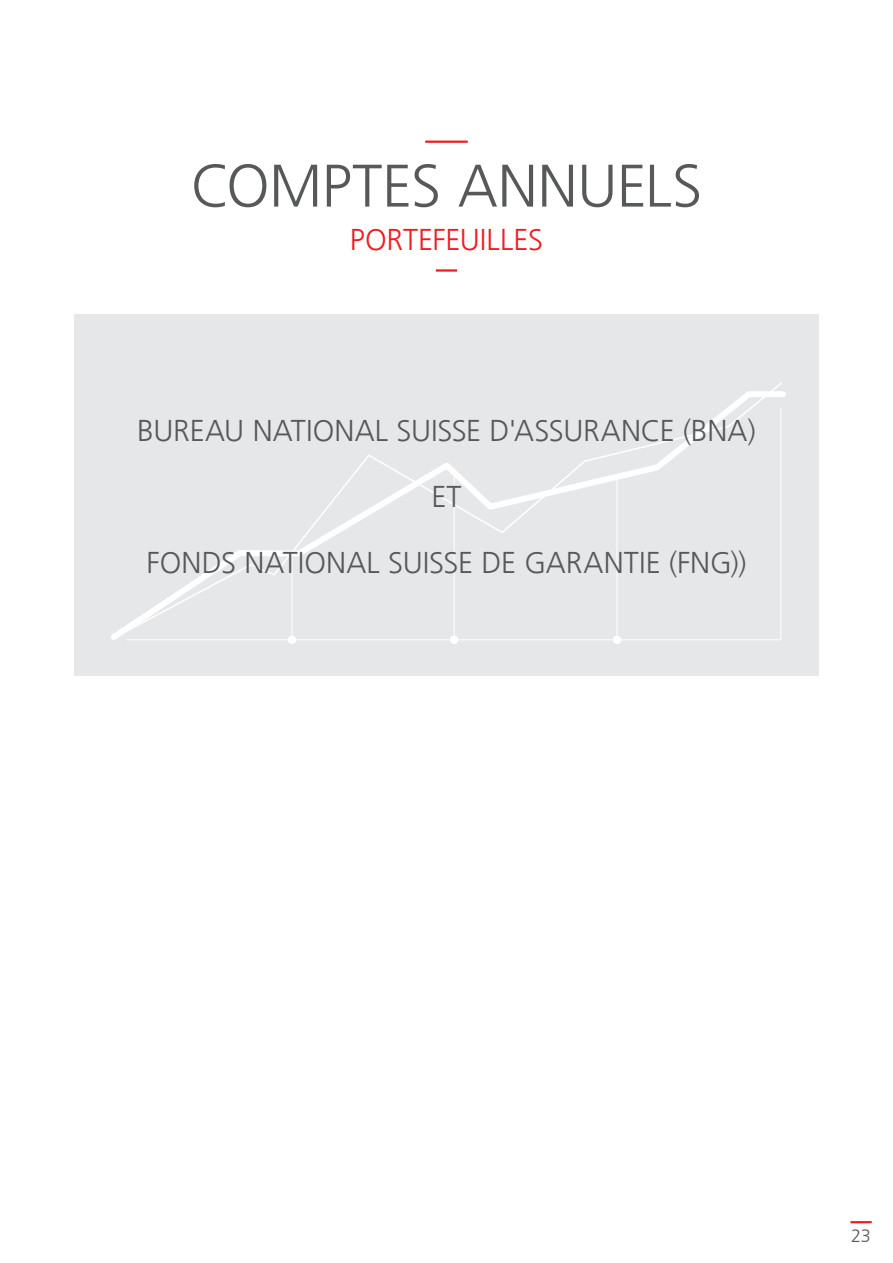
<style>
.page{position:relative;width:893px;height:1263px;background:#fff}
.page>*{position:absolute;margin:0;border:0;box-sizing:border-box;transform-origin:0 0}
.t1{font:300 60px "Frutiger";letter-spacing:-.01em;color:#57585a}
.t2{font:300 30px "Frutiger";color:#57585a}
.t3{font:300 30px "Frutiger";letter-spacing:-.005em;color:#ee1d23}
.t4{font:300 18px "Frutiger";color:#57585a}
</style>
<div class="page">
<hr style="left:850px;top:1221px;width:22px;height:2px;background:#ee1d23">
<hr style="left:425px;top:141px;width:43px;height:2px;background:#ee1d23">
<hr style="left:436px;top:269px;width:21px;height:3px;background:#ee1d23">
<div style="left:74px;top:315px;width:745px;height:361px;background:#e6e7e9"></div>
<div style="left:288px;top:635px;width:8px;height:9px;background:#fff;border-radius:50%"></div>
<div style="left:450px;top:635px;width:8px;height:9px;background:#fff;border-radius:50%"></div>
<div style="left:613px;top:635px;width:8px;height:9px;background:#fff;border-radius:50%"></div>
<svg style="left:111px;top:382px;width:673px;height:258px"></svg>
<hr style="left:292px;top:554px;width:1px;height:86px;background:#fff">
<hr style="left:454px;top:474px;width:1px;height:166px;background:#fff">
<hr style="left:617px;top:477px;width:1px;height:163px;background:#fff">
<h1 class="t1" style="left:191px;top:152px;width:513px">COMPTES ANNUELS</h1>
<p class="t3" style="left:350px;top:223px;width:195px">PORTEFEUILLES</p>
<p class="t2" style="left:137px;top:413px;width:620px">BUREAU NATIONAL SUISSE D'ASSURANCE (BNA)</p>
<p class="t2" style="left:431px;top:479px;width:32px">ET</p>
<p class="t2" style="left:147px;top:545px;width:601px">FONDS NATIONAL SUISSE DE GARANTIE (FNG))</p>
<p class="t4" style="left:851px;top:1226px;width:21px">23</p>
</div>
